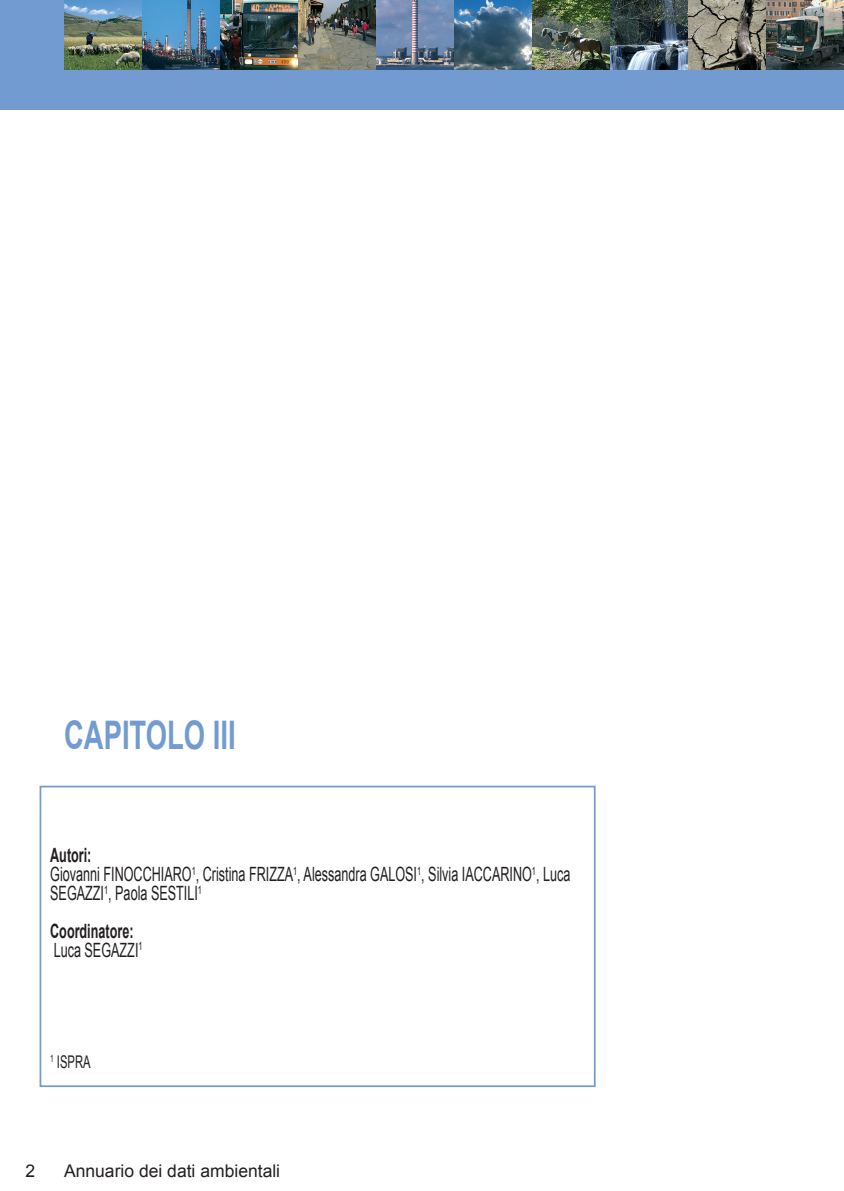
<style>
.page{position:relative;width:844px;height:1191px;background:#fff}
.page>*{position:absolute;margin:0;border:0;box-sizing:border-box;transform-origin:0 0}
.t1{font:700 39.38px "Arial";color:#729cd1;scale:.7 1}
.t2{font:19.6px/18.9px "Arial";color:#231f20;scale:.64 1}
.t3{font:700 19.6px/18.9px "Arial";color:#231f20;scale:.64 1}
.t4{font:17.5px "Arial";color:#231f20}
.t5{font:17.5px "Arial";color:#231f20;scale:.64 1}
.s1{font-weight:700}
.s2{font-weight:400}
</style>
<div class="page">
<div style="left:40px;top:785px;width:555px;height:302px;border:2px solid #729cd1"></div>
<div style="left:0;top:0;width:843px;height:109px;background:#729cd1"></div>
<img style="left:64px;top:0;width:779px;height:69px">
<h1 class="t1" style="left:64px;top:708px;width:247px">CAPITOLO III</h1>
<p class="t2" style="left:50px;top:846px;width:814px"><span class="s1">Autori:<br></span>Giovanni FINOCCHIARO<sup>1</sup>, Cristina FRIZZA<sup>1</sup>, Alessandra GALOSI<sup>1</sup>, Silvia IACCARINO<sup>1</sup>, Luca<br>SEGAZZI<sup>1</sup>, Paola SESTILI<sup>1</sup></p>
<p class="t3" style="left:50px;top:922px;width:146px">Coordinatore:<br><span class="s2">Luca SEGAZZI</span><sup>1</sup></p>
<p class="t5" style="left:50px;top:1050px;width:65px"><sup>1</sup> ISPRA</p>
<p class="t4" style="left:25px;top:1159px;width:11px">2</p>
<p class="t4" style="left:64px;top:1159px;width:217px">Annuario dei dati ambientali</p>
</div>
